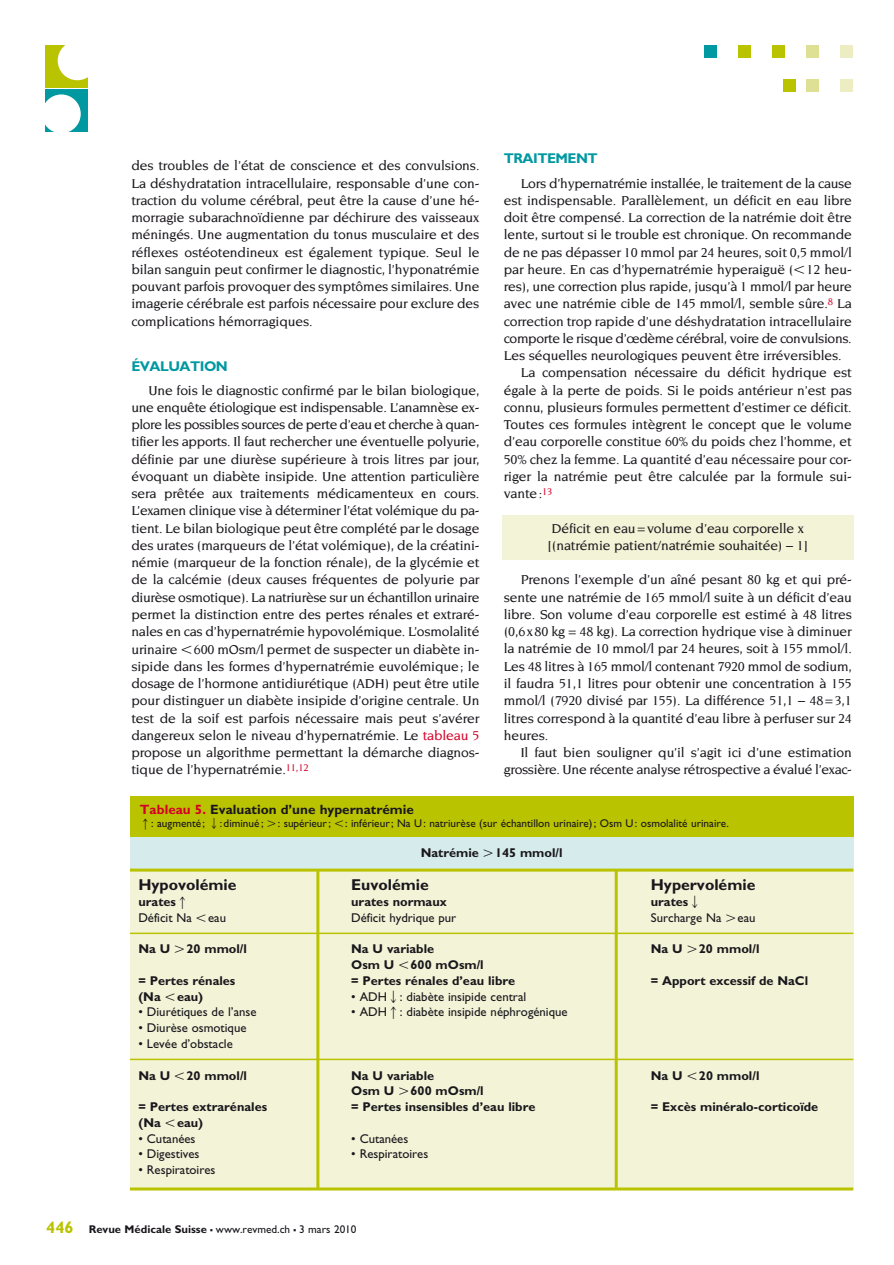
<style>
.page{position:relative;width:894px;height:1265px;background:#fff}
.page>*{position:absolute;margin:0;border:0;box-sizing:border-box;transform-origin:0 0}
.t1{font:700 15.75px "Gill Sans";color:#1a171c}
.t2{font:700 14.1px "Gill Sans";letter-spacing:-.035em;color:#0098a1}
.t3{font:500 13.95px/17.2px "Novarese";letter-spacing:-.01em;color:#1a171c;text-align:justify}
.t4{font:700 13.5px "Gill Sans";color:#1a171c}
.t5{font:700 12.75px "Gill Sans";color:#1a171c}
.t6{font:12.75px "Gill Sans";color:#1a171c}
.t7{font:11.25px "Gill Sans";color:#1a171c}
.s1{font-family:"European Pi Two";font-weight:400}
.s2{color:#d40028}
.s3{font-family:"European Pi Four"}
.s4{font-family:"European Pi Two"}
.s5{font-family:"European Pi Four";font-weight:400}
.s6{font-weight:700;font-size:16.5px;color:#bac300}
.s7{font-weight:700}
.s8{font-weight:700;font-size:16.5px}
</style>
<div class="page">
<svg style="left:79px;top:79px;width:9px;height:13px"></svg>
<svg style="left:45px;top:87px;width:13px;height:1px"></svg>
<div style="left:502px;top:515px;width:351px;height:45px;background:#f2f3d7"></div>
<div style="left:840px;top:45px;width:13px;height:13px;background:#ecedc3"></div>
<div style="left:806px;top:45px;width:13px;height:13px;background:#dee096"></div>
<div style="left:772px;top:45px;width:13px;height:13px;background:#bac300"></div>
<div style="left:738px;top:45px;width:13px;height:13px;background:#bac300"></div>
<div style="left:704px;top:45px;width:13px;height:13px;background:#0098a1"></div>
<div style="left:840px;top:79px;width:13px;height:13px;background:#ecedc3"></div>
<div style="left:806px;top:79px;width:13px;height:13px;background:#dee096"></div>
<div style="left:782px;top:79px;width:13px;height:13px;background:#bac300"></div>
<div style="left:45px;top:45px;width:42px;height:42px;background:#bac300"></div>
<div style="left:58px;top:41px;width:39px;height:39px;background:#fff;border-radius:50%"></div>
<div style="left:45px;top:89px;width:42px;height:43px;background:#0098a1"></div>
<div style="left:42px;top:94px;width:39px;height:39px;background:#fff;border-radius:50%"></div>
<div style="left:130px;top:862px;width:723px;height:327px;background:#f2f3d7"></div>
<div style="left:130px;top:829px;width:723px;height:40px;background:#d6ecec"></div>
<hr style="left:130px;top:868px;width:723px;height:3px;background:#bac300">
<hr style="left:130px;top:932px;width:723px;height:2px;background:#bac300">
<hr style="left:130px;top:1058px;width:723px;height:2px;background:#bac300">
<hr style="left:316px;top:870px;width:3px;height:319px;background:#bac300">
<hr style="left:614px;top:870px;width:3px;height:319px;background:#bac300">
<hr style="left:130px;top:1187px;width:723px;height:3px;background:#bac300">
<div style="left:130px;top:795px;width:723px;height:41px;background:#bac300"></div>
<p class="t3" style="left:131px;top:157px;width:349px">des troubles de l’état de conscience et des convulsions.<br>La déshydratation intracellulaire, responsable d’une con&shy;traction du volume cérébral, peut être la cause d’une hé&shy;morragie subarachnoïdienne par déchirure des vaisseaux méningés. Une augmentation du tonus musculaire et des réflexes ostéotendineux est également typique. Seul le bilan sanguin peut confirmer le diagnostic, l’hyponatrémie pouvant parfois provoquer des symptômes similaires. Une imagerie cérébrale est parfois nécessaire pour exclure des complications hémorragiques.</p>
<p class="t2" style="left:131px;top:357px;width:98px">ÉVALUATION</p>
<p class="t3" style="left:131px;top:381px;width:349px;text-indent:17px">Une fois le diagnostic confirmé par le bilan biologique, une enquête étiologique est indispensable. L’anamnèse ex&shy;plore les possibles sources de perte d’eau et cherche à quan&shy;tifier les apports. Il faut rechercher une éventuelle polyurie, définie par une diurèse supérieure à trois litres par jour, évoquant un diabète insipide. Une attention particulière sera prêtée aux traitements médicamenteux en cours.<br>L’examen clinique vise à déterminer l’état volémique du pa&shy;tient. Le bilan biologique peut être complété par le dosage des urates (marqueurs de l’état volémique), de la créatini&shy;némie (marqueur de la fonction rénale), de la glycémie et de la calcémie (deux causes fréquentes de polyurie par diurèse osmotique). La natriurèse sur un échantillon urinaire permet la distinction entre des pertes rénales et extraré&shy;nales en cas d’hypernatrémie hypovolémique. L’osmolalité urinaire <span class="s1">l</span>600 mOsm/l permet de suspecter un diabète in&shy;sipide dans les formes d’hypernatrémie euvolémique; le dosage de l’hormone antidiurétique (ADH) peut être utile pour distinguer un diabète insipide d’origine centrale. Un test de la soif est parfois nécessaire mais peut s’avérer dangereux selon le niveau d’hypernatrémie. Le <span class="s2">tableau 5 </span>propose un algorithme permettant la démarche diagnos&shy;tique de l’hypernatrémie.<sup>11,12</sup></p>
<p class="t2" style="left:503px;top:150px;width:95px">TRAITEMENT</p>
<p class="t3" style="left:520px;top:174px;width:332px">Lors d’hypernatrémie installée, le traitement de la cause</p>
<p class="t3" style="left:503px;top:191px;width:349px">est indispensable. Parallèlement, un déficit en eau libre</p>
<p class="t3" style="left:503px;top:209px;width:349px">doit être compensé. La correction de la natrémie doit être</p>
<p class="t3" style="left:503px;top:226px;width:349px">lente, surtout si le trouble est chronique. On recommande</p>
<p class="t3" style="left:503px;top:243px;width:349px">de ne pas dépasser 10 mmol par 24 heures, soit 0,5 mmol/l</p>
<p class="t3" style="left:503px;top:260px;width:348px">par heure. En cas d’hypernatrémie hyperaiguë (<span class="s1">l</span>12 heu-</p>
<p class="t3" style="left:503px;top:278px;width:349px">res), une correction plus rapide, jusqu’à 1 mmol/l par heure</p>
<p class="t3" style="left:503px;top:295px;width:349px">avec une natrémie cible de 145 mmol/l, semble sûre.<sup>8</sup> La</p>
<p class="t3" style="left:503px;top:312px;width:349px">correction trop rapide d’une déshydratation intracellulaire</p>
<p class="t3" style="left:503px;top:329px;width:349px">comporte le risque d’œdème cérébral, voire de convulsions.</p>
<p class="t3" style="left:503px;top:347px;width:339px">Les séquelles neurologiques peuvent être irréversibles.</p>
<p class="t3" style="left:520px;top:364px;width:332px">La compensation nécessaire du déficit hydrique est</p>
<p class="t3" style="left:503px;top:381px;width:349px">égale à la perte de poids. Si le poids antérieur n’est pas</p>
<p class="t3" style="left:503px;top:398px;width:349px">connu, plusieurs formules permettent d’estimer ce déficit.</p>
<p class="t3" style="left:503px;top:416px;width:349px">Toutes ces formules intègrent le concept que le volume</p>
<p class="t3" style="left:503px;top:433px;width:349px">d’eau corporelle constitue 60% du poids chez l’homme, et</p>
<p class="t3" style="left:503px;top:450px;width:349px">50% chez la femme. La quantité d’eau nécessaire pour cor-</p>
<p class="t3" style="left:503px;top:467px;width:349px">riger la natrémie peut être calculée par la formule sui-</p>
<p class="t3" style="left:503px;top:485px;width:50px">vante:<sup>13</sup></p>
<p class="t3" style="left:547px;top:519px;width:262px">Déficit en eau=volume d’eau corporelle x [(natrémie patient/natrémie souhaitée) – 1]</p>
<p class="t3" style="left:503px;top:571px;width:349px;text-indent:17px">Prenons l’exemple d’un aîné pesant 80 kg et qui pré&shy;sente une natrémie de 165 mmol/l suite à un déficit d’eau libre. Son volume d’eau corporelle est estimé à 48 litres (0,6x80 kg = 48 kg). La correction hydrique vise à diminuer la natrémie de 10 mmol/l par 24 heures, soit à 155 mmol/l.<br>Les 48 litres à 165 mmol/l contenant 7920 mmol de sodium, il faudra 51,1 litres pour obtenir une concentration à 155 mmol/l (7920 divisé par 155). La différence 51,1 – 48=3,1 litres correspond à la quantité d’eau libre à perfuser sur 24 heures.</p>
<p class="t3" style="left:503px;top:743px;width:349px;text-align:right">Il faut bien souligner qu’il s’agit ici d’une estimation grossière. Une récente analyse rétrospective a évalué l’exac-</p>
<p class="t4" style="left:140px;top:801px;width:275px"><span class="s2">Tableau 5.</span> Evaluation d’une hypernatrémie</p>
<p class="t7" style="left:140px;top:817px;width:590px"><span class="s3">q</span>: augmenté ; <span class="s3">Q</span>:diminué ; <span class="s4">L</span>: supérieur; <span class="s4">l</span>: inférieur; Na U: natriurèse (sur échantillon urinaire); Osm U: osmolalité urinaire.</p>
<p class="t5" style="left:420px;top:845px;width:143px">Natrémie <span class="s1">L</span>145 mmol/l</p>
<p class="t1" style="left:138px;top:875px;width:100px">Hypovolémie</p>
<p class="t1" style="left:351px;top:875px;width:79px">Euvolémie</p>
<p class="t1" style="left:650px;top:875px;width:106px">Hypervolémie</p>
<p class="t5" style="left:138px;top:894px;width:52px">urates<span class="s5">q</span></p>
<p class="t5" style="left:351px;top:894px;width:97px">urates normaux</p>
<p class="t5" style="left:650px;top:894px;width:52px">urates<span class="s5">Q</span></p>
<p class="t6" style="left:138px;top:910px;width:89px">Déficit Na <span class="s4">l</span>eau</p>
<p class="t6" style="left:351px;top:910px;width:107px">Déficit hydrique pur</p>
<p class="t6" style="left:650px;top:910px;width:106px">Surcharge Na <span class="s4">L</span>eau</p>
<p class="t5" style="left:138px;top:941px;width:110px">Na U <span class="s1">L</span>20 mmol/l</p>
<p class="t5" style="left:351px;top:941px;width:84px">Na U variable</p>
<p class="t5" style="left:650px;top:941px;width:110px">Na U <span class="s1">L</span>20 mmol/l</p>
<p class="t5" style="left:351px;top:957px;width:134px">Osm U <span class="s1">l</span>600 mOsm/l</p>
<p class="t5" style="left:138px;top:973px;width:98px">= Pertes rénales</p>
<p class="t5" style="left:351px;top:973px;width:165px">= Pertes rénales d’eau libre</p>
<p class="t5" style="left:650px;top:973px;width:159px">= Apport excessif de NaCl</p>
<p class="t5" style="left:138px;top:988px;width:66px">(Na <span class="s1">l</span>eau)</p>
<p class="t6" style="left:351px;top:989px;width:176px">• ADH<span class="s3">Q</span>: diabète insipide central</p>
<p class="t6" style="left:138px;top:1004px;width:120px">• Diurétiques de l’anse</p>
<p class="t6" style="left:351px;top:1004px;width:218px">• ADH<span class="s3">q</span>: diabète insipide néphrogénique</p>
<p class="t6" style="left:138px;top:1020px;width:110px">• Diurèse osmotique</p>
<p class="t6" style="left:138px;top:1036px;width:96px">• Levée d’obstacle</p>
<p class="t5" style="left:138px;top:1067px;width:110px">Na U <span class="s1">l</span>20 mmol/l</p>
<p class="t5" style="left:351px;top:1067px;width:84px">Na U variable</p>
<p class="t5" style="left:650px;top:1067px;width:110px">Na U <span class="s1">l</span>20 mmol/l</p>
<p class="t5" style="left:351px;top:1083px;width:134px">Osm U <span class="s1">L</span>600 mOsm/l</p>
<p class="t5" style="left:138px;top:1099px;width:130px">= Pertes extrarénales</p>
<p class="t5" style="left:351px;top:1099px;width:186px">= Pertes insensibles d’eau libre</p>
<p class="t5" style="left:650px;top:1099px;width:169px">= Excès minéralo-corticoïde</p>
<p class="t5" style="left:138px;top:1114px;width:66px">(Na <span class="s1">l</span>eau)</p>
<p class="t6" style="left:138px;top:1130px;width:59px">• Cutanées</p>
<p class="t6" style="left:351px;top:1130px;width:59px">• Cutanées</p>
<p class="t6" style="left:138px;top:1146px;width:62px">• Digestives</p>
<p class="t6" style="left:351px;top:1146px;width:79px">• Respiratoires</p>
<p class="t6" style="left:138px;top:1162px;width:79px">• Respiratoires</p>
<p class="t7" style="left:46px;top:1222px;width:312px"><span class="s6">446</span> <span class="s7">Revue Médicale Suisse</span> <span class="s8">–</span> www.revmed.ch <span class="s8">–</span> 3 mars 2010</p>
</div>
